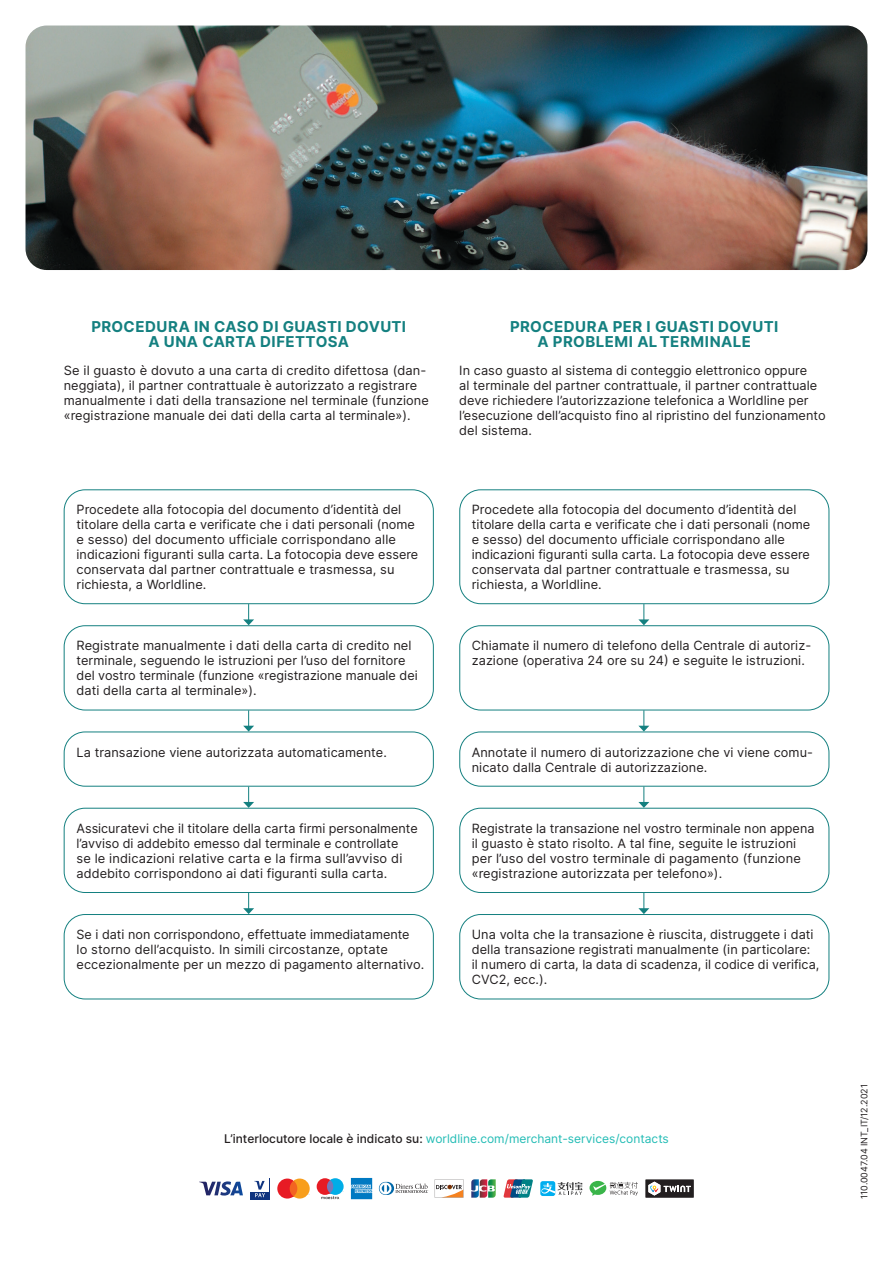
<style>
.page{position:relative;width:893px;height:1263px;background:#fff}
.page>*{position:absolute;margin:0;border:0;box-sizing:border-box;transform-origin:0 0}
.t1{font:700 15px/15px "Inter";letter-spacing:.025em;color:#148080;text-align:center}
.t2{font:12.75px/15px "Inter";letter-spacing:.005em;color:#231f20}
.t3{font:12px "Inter";color:#22bcb5}
.t4{font:9px "Inter";color:#231f20}
.s1{font-weight:500;color:#231f20}
</style>
<div class="page">
<div style="left:64px;top:489px;width:370px;height:115px;border:1px solid #148080;border-radius:21px"></div>
<div style="left:459px;top:489px;width:370px;height:115px;border:1px solid #148080;border-radius:21px"></div>
<div style="left:64px;top:625px;width:370px;height:85px;border:1px solid #148080;border-radius:21px"></div>
<div style="left:459px;top:625px;width:370px;height:85px;border:1px solid #148080;border-radius:21px"></div>
<div style="left:64px;top:731px;width:370px;height:55px;border:1px solid #148080;border-radius:21px"></div>
<div style="left:459px;top:731px;width:370px;height:55px;border:1px solid #148080;border-radius:21px"></div>
<div style="left:64px;top:808px;width:370px;height:85px;border:1px solid #148080;border-radius:21px"></div>
<div style="left:459px;top:808px;width:370px;height:85px;border:1px solid #148080;border-radius:21px"></div>
<div style="left:64px;top:914px;width:370px;height:85px;border:1px solid #148080;border-radius:21px"></div>
<div style="left:459px;top:914px;width:370px;height:85px;border:1px solid #148080;border-radius:21px"></div>
<svg style="left:351px;top:1178px;width:21px;height:21px"></svg>
<svg style="left:471px;top:1179px;width:25px;height:19px"></svg>
<svg style="left:199px;top:1181px;width:44px;height:14px"></svg>
<svg style="left:379px;top:1182px;width:49px;height:13px"></svg>
<svg style="left:435px;top:1179px;width:28px;height:19px"></svg>
<div style="left:250px;top:1178px;width:20px;height:21px;background:#10347f"></div>
<div style="left:251px;top:1178px;width:18px;height:14px;background:#fff"></div>
<svg style="left:254px;top:1181px;width:11px;height:16px"></svg>
<svg style="left:645px;top:1179px;width:49px;height:19px"></svg>
<svg style="left:503px;top:1179px;width:30px;height:19px"></svg>
<svg style="left:540px;top:1181px;width:15px;height:15px"></svg>
<svg style="left:541px;top:1182px;width:41px;height:13px"></svg>
<svg style="left:589px;top:1181px;width:49px;height:15px"></svg>
<svg style="left:317px;top:1178px;width:27px;height:21px"></svg>
<svg style="left:277px;top:1178px;width:33px;height:20px"></svg>
<img style="left:26px;top:26px;width:841px;height:244px">
<svg style="left:243px;top:604px;width:11px;height:21px"></svg>
<svg style="left:638px;top:604px;width:11px;height:21px"></svg>
<svg style="left:243px;top:710px;width:11px;height:21px"></svg>
<svg style="left:638px;top:710px;width:11px;height:21px"></svg>
<svg style="left:243px;top:786px;width:11px;height:22px"></svg>
<svg style="left:638px;top:786px;width:11px;height:22px"></svg>
<svg style="left:243px;top:893px;width:11px;height:21px"></svg>
<svg style="left:638px;top:893px;width:11px;height:21px"></svg>
<p class="t1" style="left:91px;top:318px;width:316px">PROCEDURA IN CASO DI GUASTI DOVUTI<br>A UNA CARTA DIFETTOSA</p>
<p class="t2" style="left:64px;top:363px;width:367px">Se il guasto è dovuto a una carta di credito difettosa (dan&shy;neggiata), il partner contrattuale è autorizzato a registrare manualmente i dati della transazione nel terminale (funzione «registrazione manuale dei dati della carta al terminale»).</p>
<p class="t1" style="left:510px;top:318px;width:270px">PROCEDURA PER I GUASTI DOVUTI<br>A PROBLEMI AL TERMINALE</p>
<p class="t2" style="left:459px;top:363px;width:368px">In caso guasto al sistema di conteggio elettronico oppure<br>al terminale del partner contrattuale, il partner contrattuale deve richiedere l’autorizzazione telefonica a Worldline per l’esecuzione dell’acquisto fino al ripristino del funzionamento del sistema.</p>
<p class="t2" style="left:77px;top:502px;width:343px">Procedete alla fotocopia del documento d’identità del titolare della carta e verificate che i dati personali (nome e sesso) del documento ufficiale corrispondano alle indicazioni figuranti sulla carta. La fotocopia deve essere conservata dal partner contrattuale e trasmessa, su richiesta, a Worldline.</p>
<p class="t2" style="left:472px;top:502px;width:340px">Procedete alla fotocopia del documento d’identità del titolare della carta e verificate che i dati personali (nome e sesso) del documento ufficiale corrispondano alle indicazioni figuranti sulla carta. La fotocopia deve essere conservata dal partner contrattuale e trasmessa, su richiesta, a Worldline.</p>
<p class="t2" style="left:77px;top:638px;width:343px">Registrate manualmente i dati della carta di credito nel terminale, seguendo le istruzioni per l’uso del fornitore del vostro terminale (funzione «registrazione manuale dei dati della carta al terminale»).</p>
<p class="t2" style="left:472px;top:638px;width:341px">Chiamate il numero di telefono della Centrale di autoriz&shy;zazione (operativa 24 ore su 24) e seguite le istruzioni.</p>
<p class="t2" style="left:77px;top:744px;width:312px">La transazione viene autorizzata automaticamente.</p>
<p class="t2" style="left:472px;top:744px;width:343px">Annotate il numero di autorizzazione che vi viene comu&shy;nicato dalla Centrale di autorizzazione.</p>
<p class="t2" style="left:77px;top:820px;width:343px">Assicuratevi che il titolare della carta firmi personalmente l’avviso di addebito emesso dal terminale e controllate<br>se le indicazioni relative carta e la firma sull’avviso di addebito corrispondono ai dati figuranti sulla carta.</p>
<p class="t2" style="left:472px;top:820px;width:344px">Registrate la transazione nel vostro terminale non appena il guasto è stato risolto. A tal fine, seguite le istruzioni per l’uso del vostro terminale di pagamento (funzione «registrazione autorizzata per telefono»).</p>
<p class="t2" style="left:77px;top:927px;width:349px">Se i dati non corrispondono, effettuate immediatamente<br>lo storno dell’acquisto. In simili circostanze, optate eccezionalmente per un mezzo di pagamento alternativo.</p>
<p class="t2" style="left:472px;top:927px;width:349px">Una volta che la transazione è riuscita, distruggete i dati della transazione registrati manualmente (in particolare: il numero di carta, la data di scadenza, il codice di verifica, CVC2, ecc.).</p>
<p class="t3" style="left:224px;top:1130px;width:446px"><span class="s1">L’interlocutore locale è indicato su:</span> worldline.com/merchant-services/contacts</p>
<p class="t4" style="left:858px;top:1199px;width:117px;rotate:-90deg">110.0047.04 INT_IT/12.2021</p>
</div>
